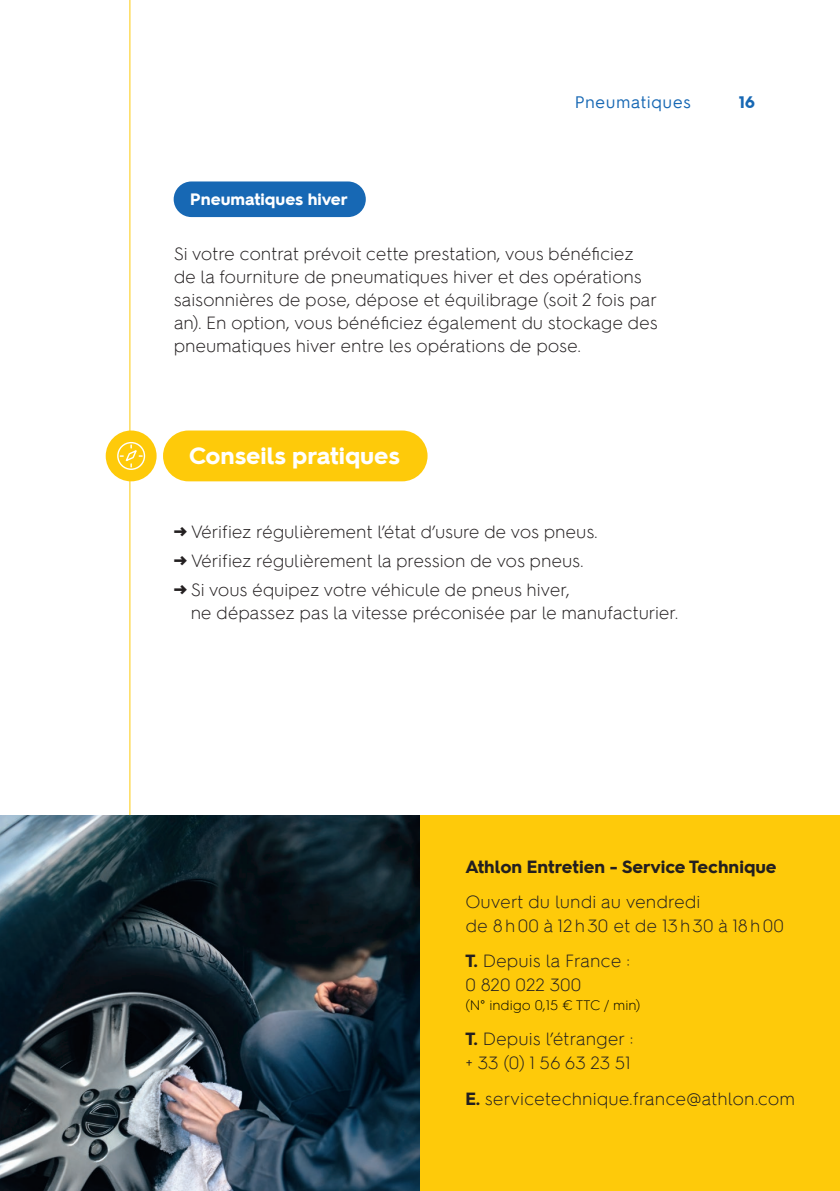
<style>
.page{position:relative;width:840px;height:1191px;background:#fff}
.page>*{position:absolute;margin:0;border:0;box-sizing:border-box;transform-origin:0 0}
.t1{font:700 24px "Athlon";color:#fff}
.t2{font:300 18px/23px "Athlon";letter-spacing:-.01em;color:#231f20}
.t3{font:700 18px "Athlon";color:#231f20}
.t4{font:17px "Athlon";letter-spacing:.02em;color:#1768b4}
.t5{font:700 17px "Athlon";color:#1768b4}
.t6{font:700 16.8px "Athlon";color:#fff}
.t7{font:300 14px "Athlon";color:#040503}
.s1{font-weight:700}
</style>
<div class="page">
<hr style="left:129px;top:0;width:1px;height:1191px;background:#feca0a">
<img style="left:0;top:816px;width:420px;height:375px">
<div style="left:420px;top:816px;width:419px;height:375px;background:#feca0a"></div>
<div style="left:106px;top:430px;width:50px;height:51px;background:#feca0a;border-radius:50%"></div>
<svg style="left:117px;top:441px;width:29px;height:29px"></svg>
<div style="left:163px;top:430px;width:264px;height:51px;background:#feca0a;border-radius:25px"></div>
<div style="left:173px;top:181px;width:192px;height:36px;background:#1768b4;border-radius:18px"></div>
<p class="t6" style="left:190px;top:187px;width:159px">Pneumatiques hiver</p>
<p class="t4" style="left:574px;top:90px;width:118px">Pneumatiques</p>
<p class="t5" style="left:738px;top:90px;width:18px">16</p>
<p class="t2" style="left:173px;top:241px;width:485px">Si votre contrat prévoit cette prestation, vous bénéficiez de la fourniture de pneumatiques hiver et des opérations saisonnières de pose, dépose et équilibrage (soit 2 fois par an). En option, vous bénéficiez également du stockage des pneumatiques hiver entre les opérations de pose.</p>
<h1 class="t1" style="left:189px;top:438px;width:212px">Conseils pratiques</h1>
<p class="t2" style="left:190px;top:517px;width:408px;line-height:28.6px">Vérifiez régulièrement l’état d’usure de vos pneus.<br>Vérifiez régulièrement la pression de vos pneus.<br>Si vous équipez votre véhicule de pneus hiver,</p>
<p class="t2" style="left:190px;top:600px;width:489px">ne dépassez pas la vitesse préconisée par le manufacturier.</p>
<p class="t3" style="left:465px;top:853px;width:312px">Athlon Entretien - Service Technique</p>
<p class="t2" style="left:465px;top:888px;width:320px;line-height:24px">Ouvert du lundi au vendredi<br>de 8h00 à 12h30 et de 13h30 à 18h00</p>
<p class="t2" style="left:465px;top:948px;width:166px;line-height:24px"><span class="s1">T.</span> Depuis la France :<br>0 820 022 300</p>
<p class="t7" style="left:465px;top:995px;width:176px">(N° indigo 0,15 € TTC / min)</p>
<p class="t2" style="left:465px;top:1026px;width:169px;line-height:24px"><span class="s1">T.</span> Depuis l’étranger : + 33 (0) 1 56 63 23 51</p>
<p class="t2" style="left:465px;top:1085px;width:331px"><span class="s1">E.</span> servicetechnique.france@athlon.com</p>
</div>
